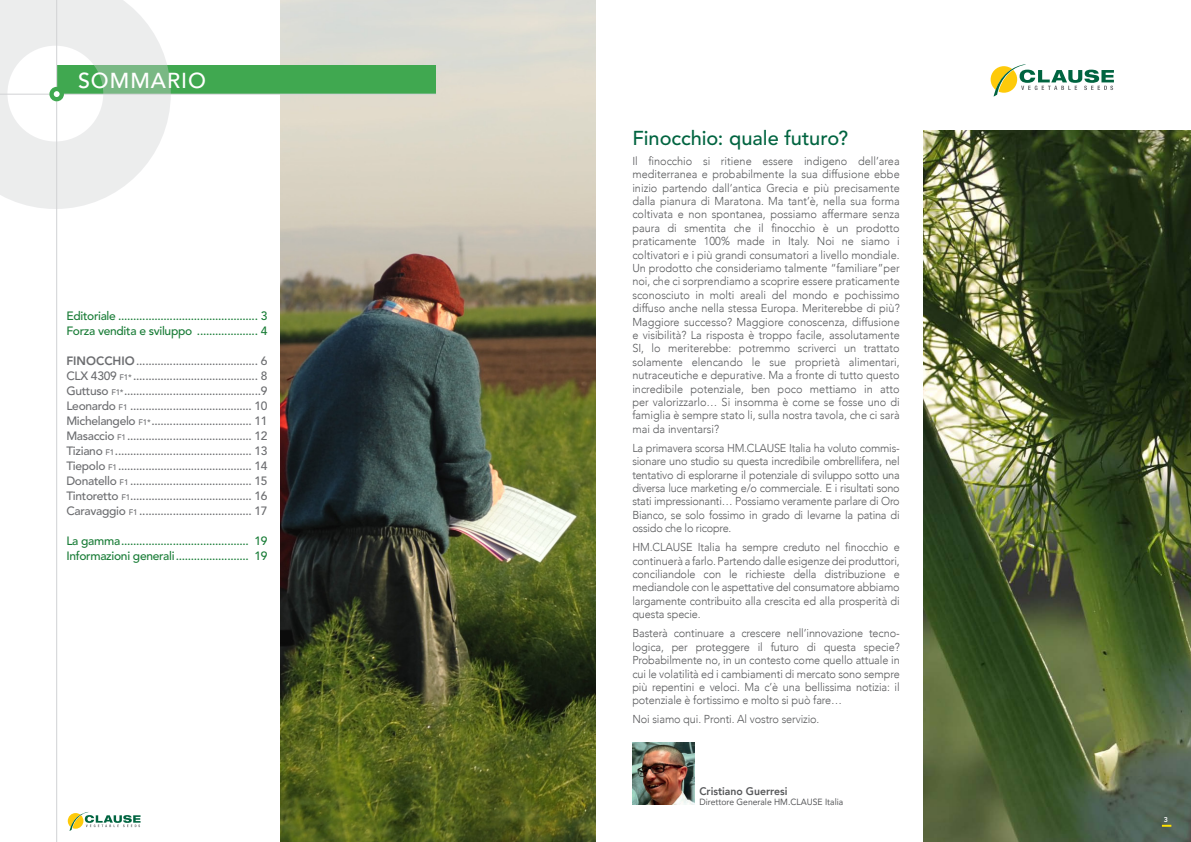
<style>
.page{position:relative;width:1191px;height:842px;background:#fff}
.page>*{position:absolute;margin:0;border:0;box-sizing:border-box;transform-origin:0 0}
.t1{font:500 21.5px "Avenir LT Std";letter-spacing:.045em;color:#fff}
.t2{font:500 20px "Avenir LT Std";color:#006440}
.t3{font:500 12px/15px "Avenir LT Std";letter-spacing:-.025em;color:#6c6d70;text-align:justify}
.t4{font:500 12px/15px "Avenir LT Std";letter-spacing:-.025em;color:#187c36}
.t5{font:300 11.5px/13.4px "Avenir";letter-spacing:-.01em;color:#57585a;text-align:justify;scale:.95 1}
.t6{font:800 11px "Avenir";color:#57585a;scale:.95 1}
.t7{font:9px "Avenir";color:#57585a;scale:.95 1}
.t8{font:800 7px "Avenir LT Std";color:#fff}
.s1{font-weight:800}
.s2{font-size:8px}
</style>
<div class="page">
<svg style="left:68px;top:812px;width:72px;height:19px"></svg>
<img style="left:923px;top:130px;width:268px;height:712px">
<img style="left:632px;top:742px;width:63px;height:63px">
<svg style="left:990px;top:64px;width:124px;height:33px"></svg>
<svg style="left:1161px;top:825px;width:10px;height:2px"></svg>
<img style="left:281px;top:0;width:314px;height:842px">
<div style="left:57px;top:65px;width:379px;height:29px;background:#40a850"></div>
<svg style="left:0;top:0;width:171px;height:209px"></svg>
<hr style="left:56px;top:0;width:1px;height:842px;background:#d1d2d4">
<hr style="left:0;top:94px;width:436px;height:1px;background:#d1d2d4">
<div style="left:52px;top:89px;width:10px;height:10px;background:#fff;border-radius:50%"></div>
<div style="left:49px;top:87px;width:15px;height:14px;border:4px solid #40a850;border-radius:50%"></div>
<h1 class="t1" style="left:78px;top:68px;width:129px">SOMMARIO</h1>
<p class="t4" style="left:66px;top:309px;width:203px">Editoriale .............................................. 3<br>Forza vendita e sviluppo .................... 4</p>
<p class="t3" style="left:66px;top:354px;width:203px"><span class="s1">FINOCCHIO</span>........................................ 6<br>CLX 4309 <span class="s2">F1*</span> ......................................... 8<br>Guttuso <span class="s2">F1*</span>.............................................9<br>Leonardo <span class="s2">F1</span> ........................................ 10<br>Michelangelo <span class="s2">F1*</span>................................. 11<br>Masaccio <span class="s2">F1</span>......................................... 12<br>Tiziano <span class="s2">F1</span>............................................. 13<br>Tiepolo <span class="s2">F1</span>............................................ 14<br>Donatello <span class="s2">F1</span> ........................................ 15<br>Tintoretto <span class="s2">F1</span>........................................ 16<br>Caravaggio <span class="s2">F1</span> ..................................... 17</p>
<p class="t4" style="left:66px;top:534px;width:202px">La gamma.......................................... 19<br>Informazioni generali........................ 19</p>
<h2 class="t2" style="left:632px;top:127px;width:217px">Finocchio: quale futuro?</h2>
<p class="t5" style="left:632px;top:154px;width:283px">Il finocchio si ritiene essere indigeno dell’area mediterranea e probabilmente la sua diffusione ebbe inizio partendo dall’antica Grecia e più precisamente dalla pianura di Maratona. Ma tant’è, nella sua forma coltivata e non spontanea, possiamo affermare senza paura di smentita che il finocchio è un prodotto praticamente 100% made in Italy. Noi ne siamo i coltivatori e i più grandi consumatori a livello mondiale.<br>Un prodotto che consideriamo talmente “familiare”per noi, che ci sorprendiamo a scoprire essere praticamente sconosciuto in molti areali del mondo e pochissimo diffuso anche nella stessa Europa. Meriterebbe di più?<br>Maggiore successo? Maggiore conoscenza, diffusione e visibilità? La risposta è troppo facile, assolutamente SI, lo meriterebbe: potremmo scriverci un trattato solamente elencando le sue proprietà alimentari, nutraceutiche e depurative. Ma a fronte di tutto questo incredibile potenziale, ben poco mettiamo in atto per valorizzarlo… Si insomma è come se fosse uno di famiglia è sempre stato li, sulla nostra tavola, che ci sarà mai da inventarsi?</p>
<p class="t5" style="left:632px;top:441px;width:283px">La primavera scorsa HM.CLAUSE Italia ha voluto commis&shy;sionare uno studio su questa incredibile ombrellifera, nel tentativo di esplorarne il potenziale di sviluppo sotto una diversa luce marketing e/o commerciale. E i risultati sono stati impressionanti… Possiamo veramente parlare di Oro Bianco, se solo fossimo in grado di levarne la patina di ossido che lo ricopre.</p>
<p class="t5" style="left:632px;top:541px;width:283px">HM.CLAUSE Italia ha sempre creduto nel finocchio e continuerà a farlo. Partendo dalle esigenze dei produttori, conciliandole con le richieste della distribuzione e mediandole con le aspettative del consumatore abbiamo largamente contribuito alla crescita ed alla prosperità di questa specie.</p>
<p class="t5" style="left:632px;top:627px;width:283px">Basterà continuare a crescere nell’innovazione tecno&shy;logica, per proteggere il futuro di questa specie?<br>Probabilmente no, in un contesto come quello attuale in cui le volatilità ed i cambiamenti di mercato sono sempre più repentini e veloci. Ma c’è una bellissima notizia: il potenziale è fortissimo e molto si può fare…</p>
<p class="t5" style="left:632px;top:713px;width:198px">Noi siamo qui. Pronti. Al vostro servizio.</p>
<p class="t6" style="left:699px;top:782px;width:94px">Cristiano Guerresi</p>
<p class="t7" style="left:699px;top:794px;width:153px">Direttore Generale HM.CLAUSE Italia</p>
<p class="t8" style="left:1164px;top:815px;width:6px">3</p>
</div>
